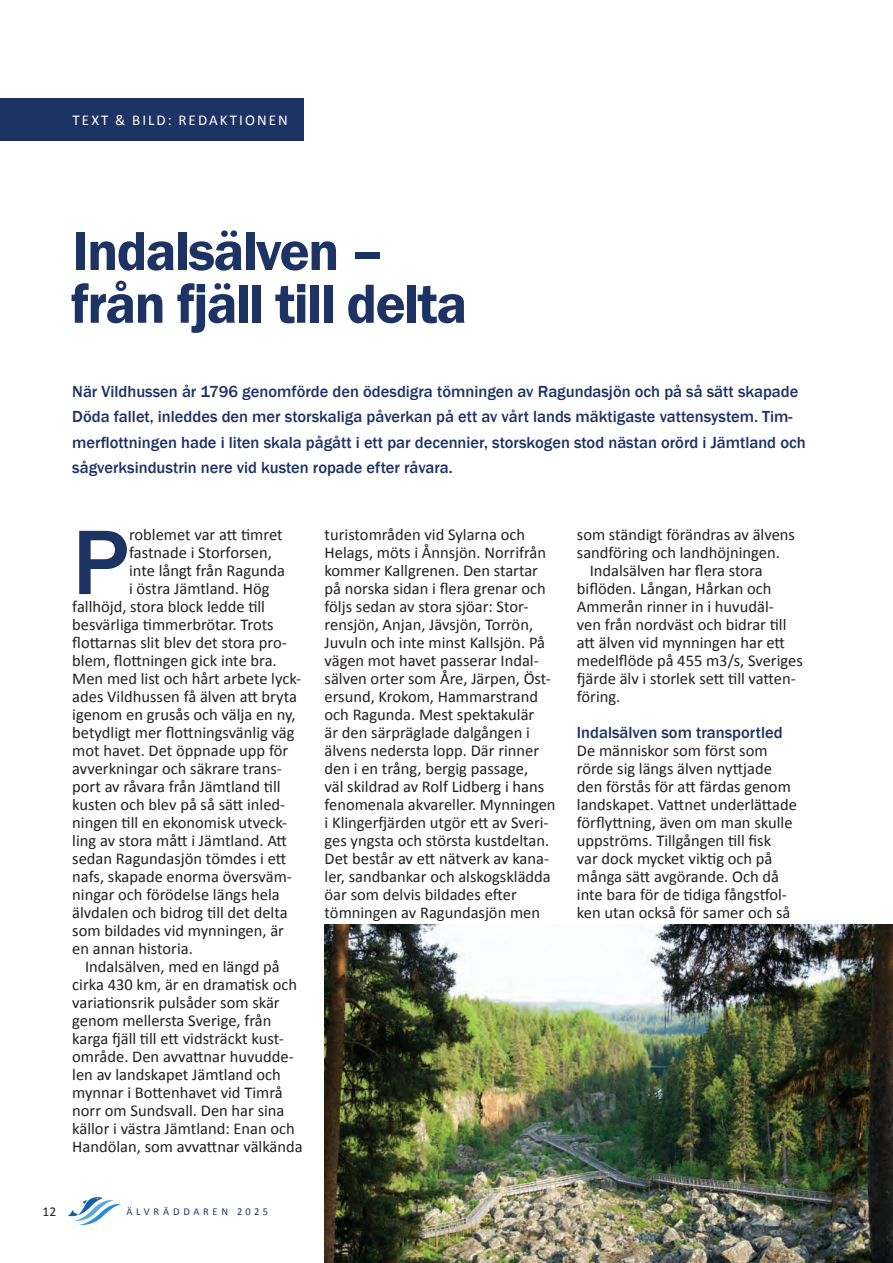
<style>
.page{position:relative;width:893px;height:1263px;background:#fff}
.page>*{position:absolute;margin:0;border:0;box-sizing:border-box;transform-origin:0 0}
.t1{font:500 94.8px "Franklin Gothic";color:#1d3364}
.t2{font:600 57px "Franklin Gothic";letter-spacing:-.03em;color:#1d3364}
.t3{font:16.5px/18px "Calibri";color:#231f20}
.t4{font:500 16.5px/25.5px "Franklin Gothic";color:#1d3364}
.t5{font:15px "Calibri";letter-spacing:.14em;color:#fff}
.t6{font:13.5px "Calibri";color:#231f20}
.t7{font:10.5px "Calibri";letter-spacing:.35em;color:#1d3364}
</style>
<div class="page">
<svg style="left:68px;top:1197px;width:53px;height:29px"></svg>
<div style="left:0;top:98px;width:303px;height:42px;background:#1d3364"></div>
<img style="left:325px;top:924px;width:568px;height:339px">
<p class="t5" style="left:73px;top:109px;width:217px">TEXT &amp; BILD: REDAKTIONEN</p>
<h2 class="t2" style="left:72px;top:216px;width:313px">Indalsälven –</h2>
<h2 class="t2" style="left:71px;top:269px;width:398px">från fjäll till delta</h2>
<p class="t4" style="left:72px;top:379px;width:735px">När Vildhussen år 1796 genomförde den ödesdigra tömningen av Ragundasjön och på så sätt skapade Döda fallet, inleddes den mer storskaliga påverkan på ett av vårt lands mäktigaste vattensystem. Tim&shy;merflottningen hade i liten skala pågått i ett par decennier, storskogen stod nästan orörd i Jämtland och sågverksindustrin nere vid kusten ropade efter råvara.</p>
<h1 class="t1" style="left:72px;top:504px;width:58px">P</h1>
<p class="t3" style="left:129px;top:525px;width:155px">roblemet var att timret</p>
<p class="t3" style="left:129px;top:543px;width:144px">fastnade i Storforsen,</p>
<p class="t3" style="left:129px;top:561px;width:157px">inte långt från Ragunda</p>
<p class="t3" style="left:129px;top:579px;width:142px">i östra Jämtland. Hög</p>
<p class="t3" style="left:72px;top:597px;width:194px">fallhöjd, stora block ledde till</p>
<p class="t3" style="left:72px;top:615px;width:203px">besvärliga timmerbrötar. Trots</p>
<p class="t3" style="left:72px;top:633px;width:216px">flottarnas slit blev det stora pro-</p>
<p class="t3" style="left:72px;top:651px;width:206px">blem, flottningen gick inte bra.</p>
<p class="t3" style="left:72px;top:669px;width:230px">Men med list och hårt arbete lyck-</p>
<p class="t3" style="left:72px;top:687px;width:226px">ades Vildhussen få älven att bryta</p>
<p class="t3" style="left:72px;top:705px;width:225px">igenom en grusås och välja en ny,</p>
<p class="t3" style="left:72px;top:723px;width:224px">betydligt mer flottningsvänlig väg</p>
<p class="t3" style="left:72px;top:741px;width:217px">mot havet. Det öppnade upp för</p>
<p class="t3" style="left:72px;top:759px;width:211px">avverkningar och säkrare trans-</p>
<p class="t3" style="left:72px;top:777px;width:210px">port av råvara från Jämtland till</p>
<p class="t3" style="left:72px;top:795px;width:214px">kusten och blev på så sätt inled-</p>
<p class="t3" style="left:72px;top:813px;width:216px">ningen till en ekonomisk utveck-</p>
<p class="t3" style="left:72px;top:831px;width:216px">ling av stora mått i Jämtland. Att</p>
<p class="t3" style="left:72px;top:849px;width:216px">sedan Ragundasjön tömdes i ett</p>
<p class="t3" style="left:72px;top:867px;width:221px">nafs, skapade enorma översväm-</p>
<p class="t3" style="left:72px;top:885px;width:209px">ningar och förödelse längs hela</p>
<p class="t3" style="left:72px;top:903px;width:217px">älvdalen och bidrog till det delta</p>
<p class="t3" style="left:72px;top:921px;width:213px">som bildades vid mynningen, är</p>
<p class="t3" style="left:72px;top:939px;width:122px">en annan historia.</p>
<p class="t3" style="left:85px;top:957px;width:196px">Indalsälven, med en längd på</p>
<p class="t3" style="left:72px;top:975px;width:226px">cirka 430 km, är en dramatisk och</p>
<p class="t3" style="left:72px;top:993px;width:209px">variationsrik pulsåder som skär</p>
<p class="t3" style="left:72px;top:1011px;width:201px">genom mellersta Sverige, från</p>
<p class="t3" style="left:72px;top:1029px;width:213px">karga fjäll till ett vidsträckt kust-</p>
<p class="t3" style="left:72px;top:1047px;width:223px">område. Den avvattnar huvudde-</p>
<p class="t3" style="left:72px;top:1065px;width:210px">len av landskapet Jämtland och</p>
<p class="t3" style="left:72px;top:1083px;width:212px">mynnar i Bottenhavet vid Timrå</p>
<p class="t3" style="left:72px;top:1101px;width:214px">norr om Sundsvall. Den har sina</p>
<p class="t3" style="left:72px;top:1119px;width:224px">källor i västra Jämtland: Enan och</p>
<p class="t3" style="left:72px;top:1137px;width:232px">Handölan, som avvattnar välkända</p>
<p class="t6" style="left:43px;top:1202px;width:15px">12</p>
<p class="t7" style="left:126px;top:1204px;width:143px">ÄLVRÄDDAREN 2025</p>
<p class="t3" style="left:325px;top:525px;width:233px">turistområden vid Sylarna och<br>Helags, möts i Ånnsjön. Norrifrån kommer Kallgrenen. Den startar på norska sidan i flera grenar och följs sedan av stora sjöar: Stor&shy;rensjön, Anjan, Jävsjön, Torrön,<br>Juvuln och inte minst Kallsjön. På vägen mot havet passerar Indal&shy;sälven orter som Åre, Järpen, Öst&shy;ersund, Krokom, Hammarstrand och Ragunda. Mest spektakulär<br>är den särpräglade dalgången i älvens nedersta lopp. Där rinner den i en trång, bergig passage,<br>väl skildrad av Rolf Lidberg i hans fenomenala akvareller. Mynningen i Klingerfjärden utgör ett av Sveri&shy;ges yngsta och största kustdeltan.<br>Det består av ett nätverk av kana&shy;ler, sandbankar och alskogsklädda öar som delvis bildades efter tömningen av Ragundasjön men</p>
<p class="t3" style="left:577px;top:525px;width:220px">som ständigt förändras av älvens</p>
<p class="t3" style="left:577px;top:543px;width:205px">sandföring och landhöjningen.</p>
<p class="t3" style="left:590px;top:561px;width:174px">Indalsälven har flera stora</p>
<p class="t3" style="left:577px;top:579px;width:196px">biflöden. Långan, Hårkan och</p>
<p class="t3" style="left:577px;top:597px;width:198px">Ammerån rinner in i huvudäl-</p>
<p class="t3" style="left:577px;top:615px;width:211px">ven från nordväst och bidrar till</p>
<p class="t3" style="left:577px;top:633px;width:210px">att älven vid mynningen har ett</p>
<p class="t3" style="left:577px;top:651px;width:227px">medelflöde på 455 m3/s, Sveriges</p>
<p class="t3" style="left:577px;top:669px;width:220px">fjärde älv i storlek sett till vatten-</p>
<p class="t3" style="left:577px;top:687px;width:45px">föring.</p>
<p class="t4" style="left:577px;top:720px;width:207px">Indalsälven som transportled</p>
<p class="t3" style="left:577px;top:741px;width:222px">De människor som först som rörde sig längs älven nyttjade den förstås för att färdas genom landskapet. Vattnet underlättade förflyttning, även om man skulle uppströms. Tillgången till fisk<br>var dock mycket viktig och på många sätt avgörande. Och då inte bara för de tidiga fångstfol&shy;ken utan också för samer och så</p>
</div>
